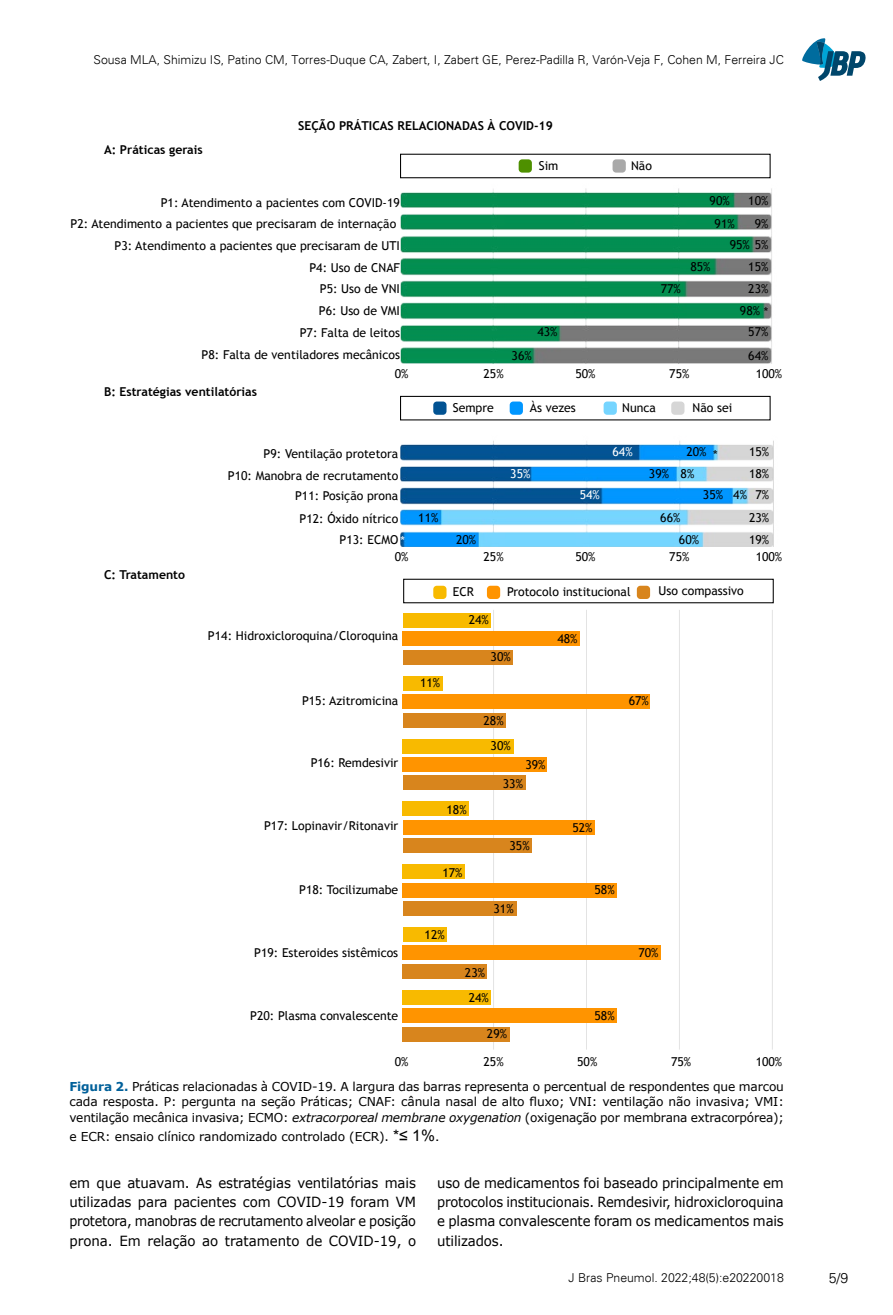
<style>
.page{position:relative;width:893px;height:1315px;background:#fff}
.page>*{position:absolute;margin:0;border:0;box-sizing:border-box;transform-origin:0 0}
.t1{font:14px/19.1px "Verdana";letter-spacing:-.01em;color:#000;text-align:justify;scale:.95 1}
.t2{font:300 14px "Univers";color:#000}
.t3{font:12.25px/21.2px "Trebuchet MS";color:#000;text-align:right}
.t4{font:12.25px/15.8px "Verdana";letter-spacing:-.015em;color:#000;text-align:justify}
.t5{font:300 12.25px "Univers";color:#000}
.t6{font:700 12.25px "Trebuchet MS";color:#000}
.t7{font:12.25px "Trebuchet MS";color:#fff}
.s1{font-weight:700;color:#01609a}
.s2{font-style:italic}
.s3{font-family:"Arial";font-size:15.75px}
</style>
<div class="page">
<svg style="left:802px;top:38px;width:64px;height:43px"></svg>
<hr style="left:493px;top:610px;width:1px;height:439px;background:#e3e3e3">
<hr style="left:586px;top:610px;width:1px;height:439px;background:#e3e3e3">
<hr style="left:679px;top:610px;width:1px;height:439px;background:#e3e3e3">
<hr style="left:772px;top:610px;width:1px;height:439px;background:#e3e3e3">
<img style="left:400px;top:188px;width:372px;height:176px">
<img style="left:400px;top:440px;width:374px;height:107px">
<div style="left:433px;top:401px;width:13px;height:14px;background:#025393;border-radius:4px"></div>
<div style="left:510px;top:401px;width:13px;height:14px;background:#0096ff;border-radius:4px"></div>
<div style="left:604px;top:401px;width:13px;height:14px;background:#76d5ff;border-radius:4px"></div>
<div style="left:671px;top:401px;width:13px;height:14px;background:#d6d6d6;border-radius:4px"></div>
<div style="left:400px;top:154px;width:371px;height:24px;border:1px solid #000"></div>
<div style="left:400px;top:396px;width:371px;height:24px;border:1px solid #000"></div>
<div style="left:433px;top:586px;width:13px;height:13px;background:#f8ba00;border-radius:4px"></div>
<div style="left:487px;top:586px;width:13px;height:13px;background:#ff9400;border-radius:4px"></div>
<div style="left:637px;top:586px;width:13px;height:13px;background:#d8851d;border-radius:4px"></div>
<div style="left:403px;top:579px;width:371px;height:24px;border:1px solid #000"></div>
<div style="left:519px;top:159px;width:13px;height:14px;background:#4e9000;border-radius:4px"></div>
<div style="left:613px;top:159px;width:13px;height:14px;background:#a9a9a9;border-radius:4px"></div>
<div style="left:403px;top:613px;width:88px;height:15px;background:#f8ba00"></div>
<div style="left:403px;top:631px;width:177px;height:15px;background:#ff9400"></div>
<div style="left:403px;top:650px;width:110px;height:14px;background:#d8851d"></div>
<div style="left:403px;top:738px;width:111px;height:15px;background:#f8ba00"></div>
<div style="left:403px;top:757px;width:144px;height:15px;background:#ff9400"></div>
<div style="left:403px;top:775px;width:122px;height:15px;background:#d8851d"></div>
<div style="left:403px;top:864px;width:62px;height:15px;background:#f8ba00"></div>
<div style="left:403px;top:882px;width:214px;height:15px;background:#ff9400"></div>
<div style="left:403px;top:901px;width:114px;height:15px;background:#d8851d"></div>
<div style="left:403px;top:927px;width:43px;height:15px;background:#f8ba00"></div>
<div style="left:403px;top:945px;width:258px;height:15px;background:#ff9400"></div>
<div style="left:402px;top:964px;width:85px;height:14px;background:#d8851d"></div>
<div style="left:402px;top:990px;width:89px;height:14px;background:#f8ba00"></div>
<div style="left:402px;top:1008px;width:215px;height:15px;background:#ff9400"></div>
<div style="left:402px;top:1026px;width:108px;height:15px;background:#d8851d"></div>
<div style="left:403px;top:801px;width:66px;height:15px;background:#f8ba00"></div>
<div style="left:403px;top:820px;width:191px;height:14px;background:#ff9400"></div>
<div style="left:403px;top:838px;width:128px;height:15px;background:#d8851d"></div>
<div style="left:403px;top:676px;width:39px;height:14px;background:#f8ba00"></div>
<div style="left:403px;top:712px;width:102px;height:15px;background:#d8851d"></div>
<div style="left:403px;top:694px;width:247px;height:15px;background:#ff9400"></div>
<p class="t5" style="left:94px;top:52px;width:692px">Sousa MLA, Shimizu IS, Patino CM, Torres-Duque CA, Zabert, I, Zabert GE, Perez-Padilla R, Varón-Veja F, Cohen M, Ferreira JC</p>
<p class="t6" style="left:104px;top:142px;width:100px">A: Práticas gerais</p>
<p class="t6" style="left:298px;top:118px;width:256px">SEÇÃO PRÁTICAS RELACIONADAS À COVID-19</p>
<p class="t3" style="left:539px;top:155px;width:21px">Sim</p>
<p class="t3" style="left:631px;top:155px;width:22px">Não</p>
<p class="t3" style="left:161px;top:192px;width:241px">P1: Atendimento a pacientes com COVID-19</p>
<p class="t3" style="left:71px;top:213px;width:327px">P2: Atendimento a pacientes que precisaram de internação</p>
<p class="t3" style="left:114px;top:235px;width:287px">P3: Atendimento a pacientes que precisaram de UTI</p>
<p class="t3" style="left:309px;top:257px;width:92px">P4: Uso de CNAF</p>
<p class="t3" style="left:319px;top:279px;width:83px;text-align:left">P5: Uso de VNI<br>P6: Uso de VMI</p>
<p class="t3" style="left:202px;top:323px;width:200px">P7: Falta de leitos<br>P8: Falta de ventiladores mecânicos</p>
<p class="t3" style="left:710px;top:191px;width:22px">90%</p>
<p class="t3" style="left:748px;top:191px;width:22px">10%</p>
<p class="t3" style="left:715px;top:213px;width:22px">91%</p>
<p class="t3" style="left:730px;top:213px;width:40px">9%<br>95% 5%</p>
<p class="t3" style="left:690px;top:256px;width:22px">85%</p>
<p class="t3" style="left:748px;top:256px;width:22px">15%</p>
<p class="t3" style="left:661px;top:279px;width:22px">77%</p>
<p class="t3" style="left:740px;top:278px;width:30px;line-height:21.7px">23%<br>98% *</p>
<p class="t3" style="left:537px;top:321px;width:22px">43%</p>
<p class="t3" style="left:748px;top:321px;width:22px">57%</p>
<p class="t3" style="left:512px;top:345px;width:22px">36%</p>
<p class="t3" style="left:748px;top:345px;width:22px">64%</p>
<p class="t6" style="left:104px;top:384px;width:154px">B: Estratégias ventilatórias</p>
<p class="t3" style="left:395px;top:363px;width:15px">0%</p>
<p class="t3" style="left:484px;top:363px;width:22px">25%</p>
<p class="t3" style="left:575px;top:363px;width:22px">50%</p>
<p class="t3" style="left:669px;top:363px;width:22px">75%</p>
<p class="t3" style="left:756px;top:363px;width:28px">100%</p>
<p class="t3" style="left:453px;top:397px;width:43px">Sempre</p>
<p class="t3" style="left:530px;top:397px;width:48px">Às vezes</p>
<p class="t3" style="left:622px;top:397px;width:35px">Nunca</p>
<p class="t3" style="left:692px;top:397px;width:41px">Não sei</p>
<p class="t3" style="left:228px;top:444px;width:172px">P9: Ventilação protetora<br>P10: Manobra de recrutamento<br>P11: Posição prona</p>
<p class="t3" style="left:300px;top:508px;width:100px">P12: Óxido nítrico</p>
<p class="t7" style="left:612px;top:444px;width:22px">64%</p>
<p class="t3" style="left:686px;top:441px;width:33px">20% *</p>
<p class="t3" style="left:749px;top:441px;width:22px">15%</p>
<p class="t7" style="left:510px;top:466px;width:22px">35%</p>
<p class="t3" style="left:649px;top:463px;width:47px">39% 8%</p>
<p class="t3" style="left:749px;top:463px;width:22px">18%</p>
<p class="t7" style="left:580px;top:487px;width:22px">54%</p>
<p class="t3" style="left:703px;top:484px;width:68px">35% 4% 7%</p>
<p class="t3" style="left:418px;top:507px;width:22px">11%</p>
<p class="t3" style="left:660px;top:507px;width:22px">66%</p>
<p class="t3" style="left:749px;top:507px;width:22px">23%</p>
<p class="t7" style="left:401px;top:534px;width:6px">*</p>
<p class="t3" style="left:456px;top:529px;width:22px">20%</p>
<p class="t3" style="left:679px;top:529px;width:22px">60%</p>
<p class="t3" style="left:749px;top:529px;width:22px">19%</p>
<p class="t3" style="left:340px;top:529px;width:60px">P13: ECMO</p>
<p class="t6" style="left:104px;top:567px;width:83px">C: Tratamento</p>
<p class="t3" style="left:395px;top:546px;width:15px">0%</p>
<p class="t3" style="left:484px;top:546px;width:22px">25%</p>
<p class="t3" style="left:575px;top:546px;width:22px">50%</p>
<p class="t3" style="left:669px;top:546px;width:22px">75%</p>
<p class="t3" style="left:756px;top:546px;width:28px">100%</p>
<p class="t3" style="left:453px;top:581px;width:23px">ECR</p>
<p class="t3" style="left:507px;top:582px;width:125px">Protocolo institucional</p>
<p class="t3" style="left:659px;top:580px;width:87px">Uso compassivo</p>
<p class="t3" style="left:469px;top:609px;width:22px">24%</p>
<p class="t3" style="left:208px;top:625px;width:192px">P14: Hidroxicloroquina/Cloroquina</p>
<p class="t3" style="left:557px;top:628px;width:22px">48%</p>
<p class="t3" style="left:491px;top:646px;width:22px">30%</p>
<p class="t3" style="left:420px;top:673px;width:22px">11%</p>
<p class="t3" style="left:302px;top:690px;width:98px">P15: Azitromicina</p>
<p class="t3" style="left:629px;top:690px;width:22px">67%</p>
<p class="t3" style="left:484px;top:710px;width:22px">28%</p>
<p class="t3" style="left:311px;top:752px;width:89px">P16: Remdesivir</p>
<p class="t3" style="left:491px;top:735px;width:22px">30%</p>
<p class="t3" style="left:503px;top:773px;width:22px">33%</p>
<p class="t3" style="left:525px;top:754px;width:22px">39%</p>
<p class="t3" style="left:446px;top:799px;width:22px">18%</p>
<p class="t3" style="left:264px;top:815px;width:136px">P17: Lopinavir/Ritonavir</p>
<p class="t3" style="left:572px;top:817px;width:22px">52%</p>
<p class="t3" style="left:510px;top:835px;width:22px">35%</p>
<p class="t3" style="left:442px;top:862px;width:22px">17%</p>
<p class="t3" style="left:299px;top:879px;width:101px">P18: Tocilizumabe</p>
<p class="t3" style="left:594px;top:879px;width:22px">58%</p>
<p class="t3" style="left:494px;top:897px;width:22px">31%</p>
<p class="t3" style="left:425px;top:924px;width:22px">12%</p>
<p class="t3" style="left:254px;top:942px;width:146px">P19: Esteroides sistêmicos</p>
<p class="t3" style="left:638px;top:942px;width:22px">70%</p>
<p class="t3" style="left:465px;top:962px;width:22px">23%</p>
<p class="t3" style="left:469px;top:987px;width:22px">24%</p>
<p class="t3" style="left:250px;top:1005px;width:149px">P20: Plasma convalescente</p>
<p class="t3" style="left:594px;top:1005px;width:22px">58%</p>
<p class="t3" style="left:487px;top:1023px;width:22px">29%</p>
<p class="t3" style="left:395px;top:1051px;width:15px">0%</p>
<p class="t3" style="left:484px;top:1051px;width:22px">25%</p>
<p class="t3" style="left:577px;top:1051px;width:22px">50%</p>
<p class="t3" style="left:671px;top:1051px;width:22px">75%</p>
<p class="t3" style="left:756px;top:1051px;width:28px">100%</p>
<p class="t4" style="left:69px;top:1078px;width:716px"><span class="s1">Figura 2.</span> Práticas relacionadas à COVID-19. A largura das barras representa o percentual de respondentes que marcou cada resposta. P: pergunta na seção Práticas; CNAF: cânula nasal de alto fluxo; VNI: ventilação não invasiva; VMI: ventilação mecânica invasiva; ECMO: <span class="s2">extracorporeal membrane oxygenation</span> (oxigenação por membrana extracorpórea);</p>
<p class="t4" style="left:69px;top:1129px;width:371px">e ECR: ensaio clínico randomizado controlado (ECR). <span class="s3">*≤ 1%.</span></p>
<p class="t1" style="left:69px;top:1174px;width:366px">em que atuavam. As estratégias ventilatórias mais utilizadas para pacientes com COVID-19 foram VM protetora, manobras de recrutamento alveolar e posição prona. Em relação ao tratamento de COVID-19, o</p>
<p class="t1" style="left:437px;top:1174px;width:366px">uso de medicamentos foi baseado principalmente em protocolos institucionais. Remdesivir, hidroxicloroquina e plasma convalescente foram os medicamentos mais utilizados.</p>
<p class="t5" style="left:569px;top:1270px;width:217px">J Bras Pneumol. 2022;48(5):e20220018</p>
<p class="t2" style="left:829px;top:1269px;width:21px">5/9</p>
</div>
